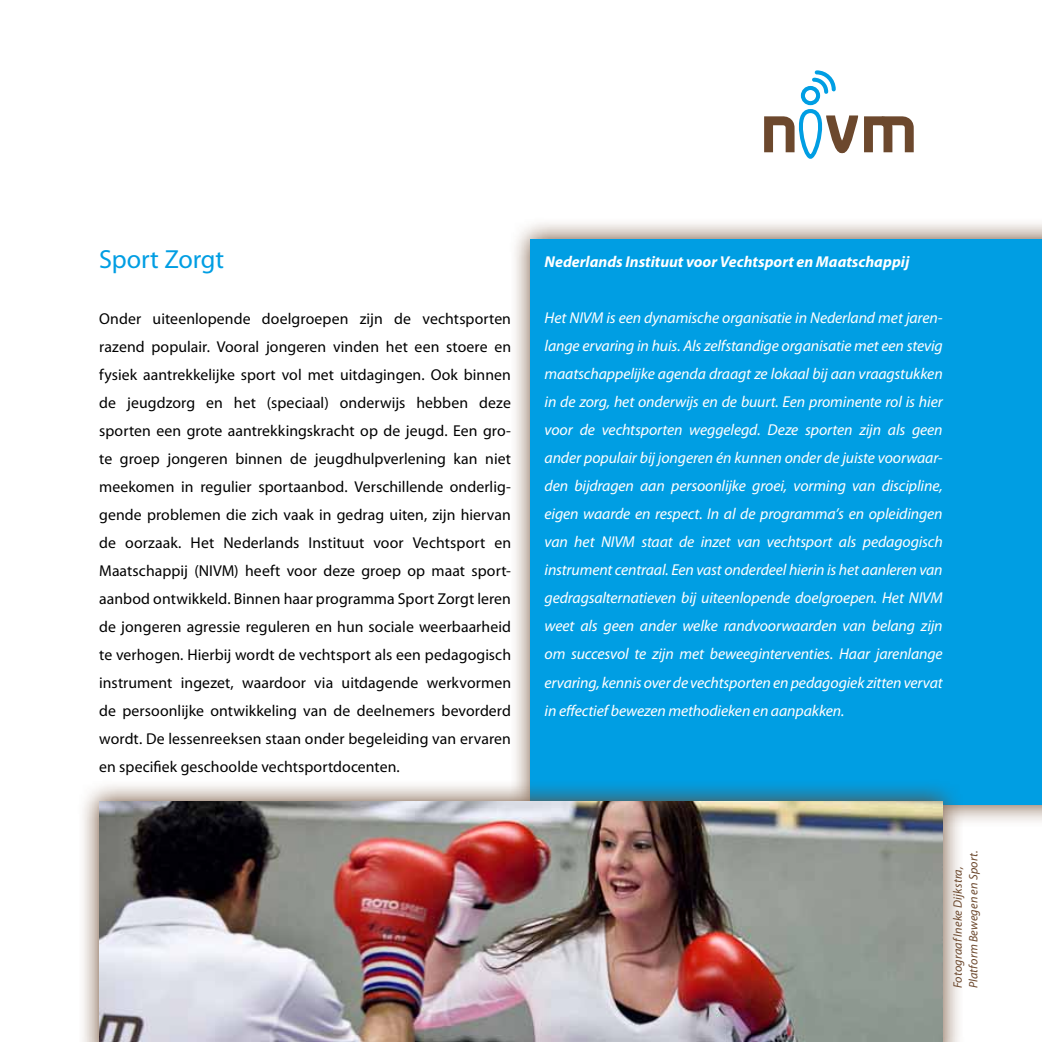
<style>
.page{position:relative;width:1042px;height:1042px;background:#fff}
.page>*{position:absolute;margin:0;border:0;box-sizing:border-box;transform-origin:0 0}
.t1{font:26.25px "Myriad Pro";letter-spacing:-.005em;color:#009ee3}
.t2{font:15.75px/28px "Myriad Pro";letter-spacing:.005em;color:#000;text-align:justify}
.t3{font:italic 15.75px/28px "Myriad Pro";letter-spacing:-.005em;color:#fff;text-align:justify}
.t4{font:italic 700 15.75px "Myriad Pro";color:#fff}
.t5{font:italic 12.25px/15.8px "Myriad Pro";letter-spacing:.01em;color:#6c482d}
</style>
<div class="page">
<div style="left:801px;top:86px;width:19px;height:19px;border:4px solid #009ee3;border-radius:50%"></div>
<svg style="left:810px;top:70px;width:26px;height:26px"></svg>
<svg style="left:764px;top:109px;width:150px;height:50px"></svg>
<svg style="left:515px;top:223px;width:527px;height:599px"></svg>
<div style="left:531px;top:239px;width:511px;height:566px;background:#009ee3"></div>
<svg style="left:83px;top:779px;width:882px;height:263px"></svg>
<img style="left:99px;top:801px;width:844px;height:241px">
<h1 class="t1" style="left:99px;top:243px;width:126px">Sport Zorgt</h1>
<p class="t2" style="left:99px;top:304px;width:413px">Onder uiteenlopende doelgroepen zijn de vechtsporten razend populair. Vooral jongeren vinden het een stoere en fysiek aantrekkelijke sport vol met uitdagingen. Ook binnen de jeugdzorg en het (speciaal) onderwijs hebben deze sporten een grote aantrekkingskracht op de jeugd. Een gro&shy;te groep jongeren binnen de jeugdhulpverlening kan niet meekomen in regulier sportaanbod. Verschillende onderlig&shy;gende problemen die zich vaak in gedrag uiten, zijn hiervan de oorzaak. Het Nederlands Instituut voor Vechtsport en Maatschappij (NIVM) heeft voor deze groep op maat sport&shy;aanbod ontwikkeld. Binnen haar programma Sport Zorgt leren de jongeren agressie reguleren en hun sociale weerbaarheid te verhogen. Hierbij wordt de vechtsport als een pedagogisch instrument ingezet, waardoor via uitdagende werkvormen de persoonlijke ontwikkeling van de deelnemers bevorderd wordt. De lessenreeksen staan onder begeleiding van ervaren en specifiek geschoolde vechtsportdocenten.</p>
<p class="t4" style="left:544px;top:252px;width:366px">Nederlands Instituut voor Vechtsport en Maatschappij</p>
<p class="t3" style="left:544px;top:304px;width:400px">Het NIVM is een dynamische organisatie in Nederland met jaren&shy;lange ervaring in huis. Als zelfstandige organisatie met een stevig maatschappelijke agenda draagt ze lokaal bij aan vraagstukken in de zorg, het onderwijs en de buurt. Een prominente rol is hier voor de vechtsporten weggelegd. Deze sporten zijn als geen ander populair bij jongeren én kunnen onder de juiste voorwaar&shy;den bijdragen aan persoonlijke groei, vorming van discipline, eigen waarde en respect. In al de programma’s en opleidingen van het NIVM staat de inzet van vechtsport als pedagogisch instrument centraal. Een vast onderdeel hierin is het aanleren van gedragsalternatieven bij uiteenlopende doelgroepen. Het NIVM weet als geen ander welke randvoorwaarden van belang zijn om succesvol te zijn met beweeginterventies. Haar jarenlange ervaring, kennis over de vechtsporten en pedagogiek zitten vervat in effectief bewezen methodieken en aanpakken.</p>
<p class="t5" style="left:949px;top:988px;width:139px;rotate:-90deg">Fotograaf Ineke Dijkstra,<br>Platform Bewegen en Sport.</p>
</div>
